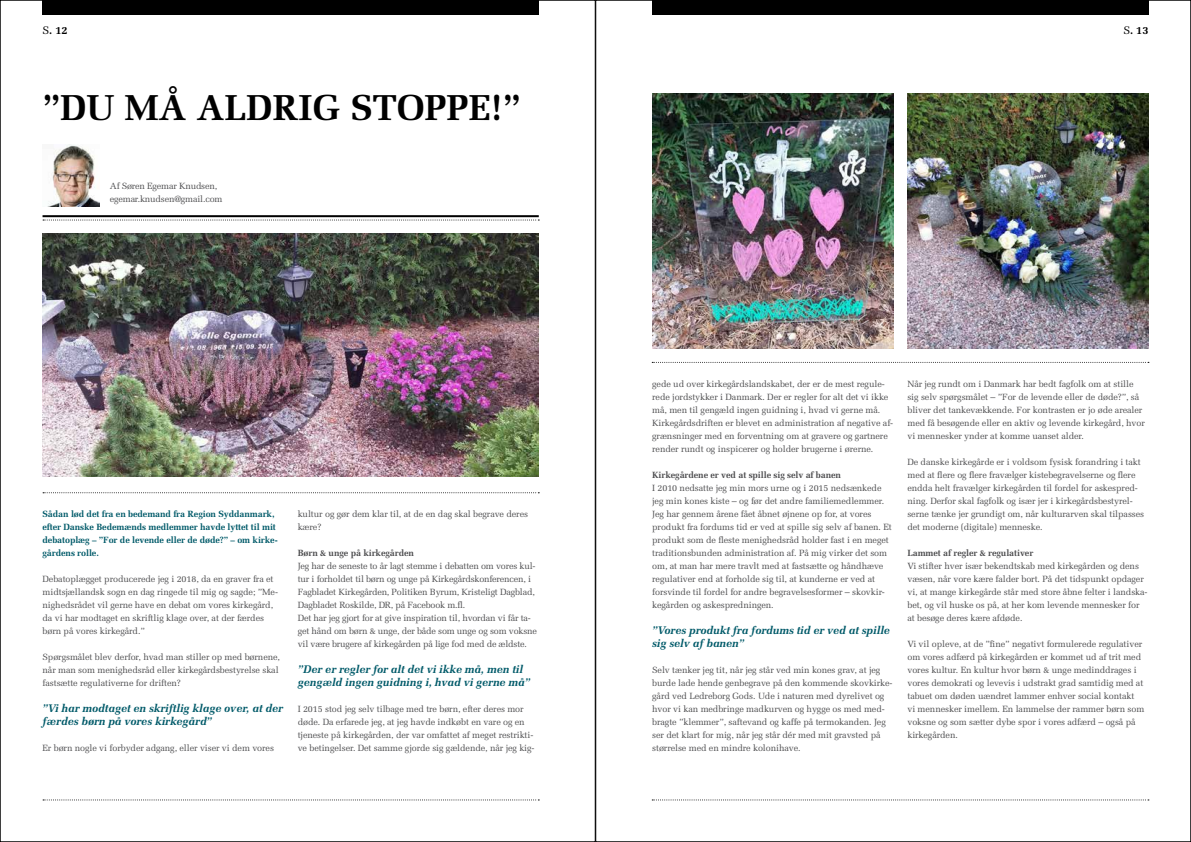
<style>
.page{position:relative;width:1191px;height:842px;background:#fff}
.page>*{position:absolute;margin:0;border:0;box-sizing:border-box;transform-origin:0 0}
.t1{font:700 36px "Melior";color:#000}
.t2{font:italic 700 11px/13px "Melior";letter-spacing:-.01em;color:#005a69}
.t3{font:700 11px "Melior";color:#000}
.t4{font:9px/13px "Melior";letter-spacing:-.01em;color:#4d4d4f}
.t5{font:700 9px/13px "Melior";letter-spacing:-.01em;color:#005a69}
.t6{font:700 9px "Melior";letter-spacing:-.01em;color:#4d4d4f}
.s1{font-weight:400}
</style>
<div class="page">
<div style="left:652px;top:0;width:496px;height:14px;background:#000"></div>
<div style="left:43px;top:0;width:496px;height:14px;background:#000"></div>
<svg style="left:43px;top:799px;width:496px;height:1px"></svg>
<svg style="left:652px;top:799px;width:497px;height:1px"></svg>
<svg style="left:652px;top:362px;width:497px;height:1px"></svg>
<hr style="left:43px;top:215px;width:496px;height:2px;background:#000">
<svg style="left:43px;top:220px;width:496px;height:1px"></svg>
<img style="left:43px;top:234px;width:496px;height:242px">
<img style="left:48px;top:144px;width:51px;height:62px">
<svg style="left:43px;top:492px;width:496px;height:1px"></svg>
<img style="left:652px;top:94px;width:241px;height:255px">
<img style="left:907px;top:94px;width:241px;height:255px">
<p class="t3" style="left:43px;top:23px;width:27px"><span class="s1">S</span>. 12</p>
<p class="t3" style="left:1123px;top:23px;width:27px"><span class="s1">S</span>. 13</p>
<h1 class="t1" style="left:43px;top:86px;width:480px">”DU MÅ ALDRIG STOPPE!”</h1>
<p class="t4" style="left:110px;top:180px;width:114px">Af Søren Egemar Knudsen, egemar.knudsen@gmail.com</p>
<p class="t5" style="left:43px;top:507px;width:237px">Sådan lød det fra en bedemand fra Region Syddanmark, efter Danske Bedemænds medlemmer havde lyttet til mit debatoplæg – ”For de levende eller de døde?” – om kirke&shy;gårdens rolle.</p>
<p class="t4" style="left:43px;top:572px;width:237px">Debatoplægget producerede jeg i 2018, da en graver fra et midtsjællandsk sogn en dag ringede til mig og sagde; ”Me&shy;nighedsrådet vil gerne have en debat om vores kirkegård, da vi har modtaget en skriftlig klage over, at der færdes børn på vores kirkegård.”</p>
<p class="t4" style="left:43px;top:650px;width:239px">Spørgsmålet blev derfor, hvad man stiller op med børnene, når man som menighedsråd eller kirkegårdsbestyrelse skal fastsætte regulativerne for driften?</p>
<p class="t2" style="left:43px;top:702px;width:242px">”Vi har modtaget en skriftlig klage over, at der færdes børn på vores kirkegård”</p>
<p class="t4" style="left:43px;top:741px;width:233px">Er børn nogle vi forbyder adgang, eller viser vi dem vores</p>
<p class="t4" style="left:298px;top:507px;width:232px">kultur og gør dem klar til, at de en dag skal begrave deres kære?</p>
<p class="t6" style="left:298px;top:548px;width:118px">Børn &amp; unge på kirkegården</p>
<p class="t4" style="left:298px;top:559px;width:241px">Jeg har de seneste to år lagt stemme i debatten om vores kul&shy;tur i forholdet til børn og unge på Kirkegårdskonferencen, i Fagbladet Kirkegården, Politiken Byrum, Kristeligt Dagblad, Dagbladet Roskilde, DR, på Facebook m.fl.<br>Det har jeg gjort for at give inspiration til, hvordan vi får ta&shy;get hånd om børn &amp; unge, der både som unge og som voksne vil være brugere af kirkegården på lige fod med de ældste.</p>
<p class="t2" style="left:298px;top:663px;width:234px">”Der er regler for alt det vi ikke må, men til gengæld ingen guidning i, hvad vi gerne må”</p>
<p class="t4" style="left:298px;top:702px;width:238px">I 2015 stod jeg selv tilbage med tre børn, efter deres mor døde. Da erfarede jeg, at jeg havde indkøbt en vare og en tjeneste på kirkegården, der var omfattet af meget restrikti&shy;ve betingelser. Det samme gjorde sig gældende, når jeg kig-</p>
<p class="t4" style="left:652px;top:377px;width:242px">gede ud over kirkegårdslandskabet, der er de mest regule&shy;rede jordstykker i Danmark. Der er regler for alt det vi ikke må, men til gengæld ingen guidning i, hvad vi gerne må.<br>Kirkegårdsdriften er blevet en administration af negative af&shy;grænsninger med en forventning om at gravere og gartnere render rundt og inspicerer og holder brugerne i ørerne.</p>
<p class="t6" style="left:652px;top:469px;width:190px">Kirkegårdene er ved at spille sig selv af banen</p>
<p class="t4" style="left:652px;top:481px;width:241px">I 2010 nedsatte jeg min mors urne og i 2015 nedsænkede jeg min kones kiste – og før det andre familiemedlemmer.<br>Jeg har gennem årene fået åbnet øjnene op for, at vores produkt fra fordums tid er ved at spille sig selv af banen. Et produkt som de fleste menighedsråd holder fast i en meget traditionsbunden administration af. På mig virker det som om, at man har mere travlt med at fastsætte og håndhæve regulativer end at forholde sig til, at kunderne er ved at forsvinde til fordel for andre begravelsesformer – skovkir&shy;kegården og askespredningen.</p>
<p class="t2" style="left:652px;top:624px;width:239px">”Vores produkt fra fordums tid er ved at spille sig selv af banen”</p>
<p class="t4" style="left:652px;top:663px;width:242px">Selv tænker jeg tit, når jeg står ved min kones grav, at jeg burde lade hende genbegrave på den kommende skovkirke&shy;gård ved Ledreborg Gods. Ude i naturen med dyrelivet og hvor vi kan medbringe madkurven og hygge os med med&shy;bragte ”klemmer”, saftevand og kaffe på termokanden. Jeg ser det klart for mig, når jeg står dér med mit gravsted på størrelse med en mindre kolonihave.</p>
<p class="t4" style="left:907px;top:377px;width:239px">Når jeg rundt om i Danmark har bedt fagfolk om at stille sig selv spørgsmålet – ”For de levende eller de døde?”, så bliver det tankevækkende. For kontrasten er jo øde arealer med få besøgende eller en aktiv og levende kirkegård, hvor vi mennesker ynder at komme uanset alder.</p>
<p class="t4" style="left:907px;top:455px;width:238px">De danske kirkegårde er i voldsom fysisk forandring i takt med at flere og flere fravælger kistebegravelserne og flere endda helt fravælger kirkegården til fordel for askespred&shy;ning. Derfor skal fagfolk og især jer i kirkegårdsbestyrel&shy;serne tænke jer grundigt om, når kulturarven skal tilpasses det moderne (digitale) menneske.</p>
<p class="t6" style="left:907px;top:547px;width:127px">Lammet af regler &amp; regulativer</p>
<p class="t4" style="left:907px;top:559px;width:242px">Vi stifter hver især bekendtskab med kirkegården og dens væsen, når vore kære falder bort. På det tidspunkt opdager vi, at mange kirkegårde står med store åbne felter i landska&shy;bet, og vil huske os på, at her kom levende mennesker for at besøge deres kære afdøde.</p>
<p class="t4" style="left:907px;top:637px;width:238px">Vi vil opleve, at de ”fine” negativt formulerede regulativer om vores adfærd på kirkegården er kommet ud af trit med vores kultur. En kultur hvor børn &amp; unge medinddrages i vores demokrati og levevis i udstrakt grad samtidig med at tabuet om døden uændret lammer enhver social kontakt vi mennesker imellem. En lammelse der rammer børn som voksne og som sætter dybe spor i vores adfærd – også på kirkegården.</p>
</div>
